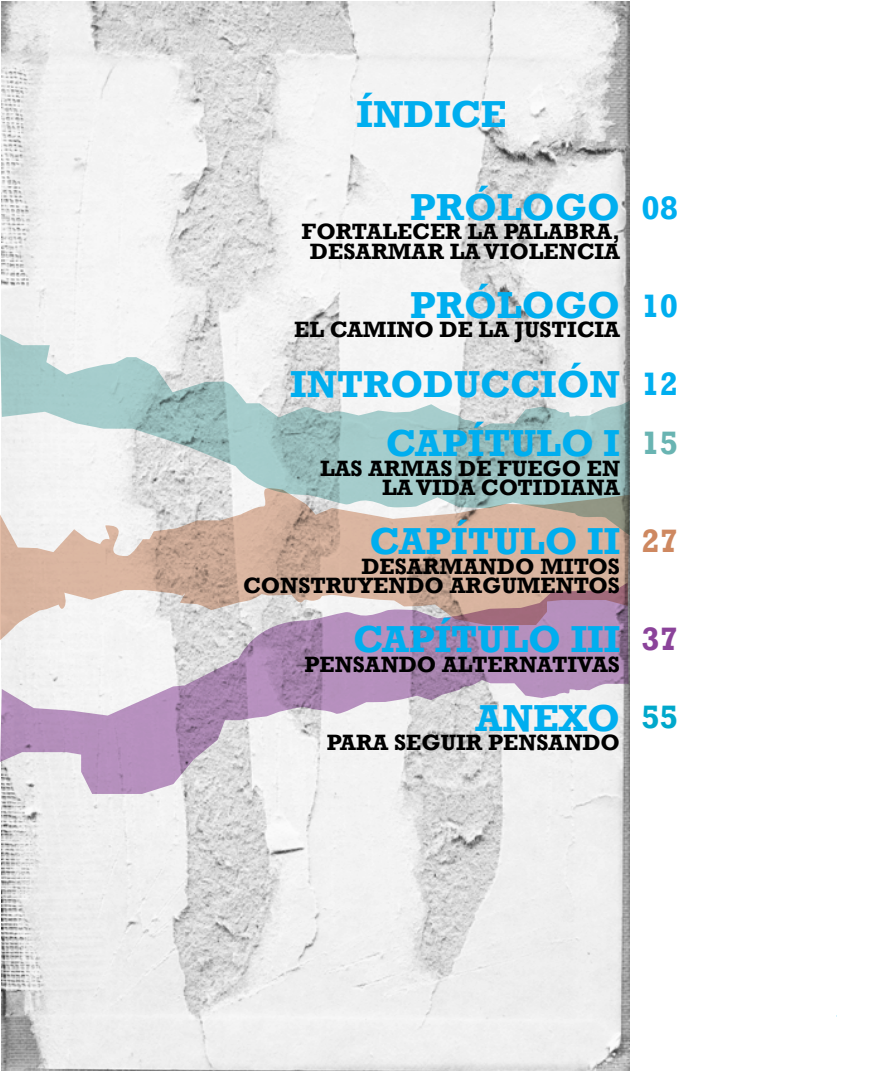
<style>
.page{position:relative;width:882px;height:1071px;background:#fff}
.page>*{position:absolute;margin:0;border:0;box-sizing:border-box;transform-origin:0 0}
.t1{font:700 38.5px/59.5px "Rockwell";color:#00aeef}
.t2{font:700 33.25px "Rockwell";color:#00aeef}
.t3{font:700 33.25px "Rockwell";color:#69b4b2}
.t4{font:700 33.25px "Rockwell";color:#ce8860}
.t5{font:700 33.25px "Rockwell";color:#8b439a}
.t6{font:700 33.25px "Rockwell";color:#00a8cb}
.t7{font:700 22.75px/19.2px "Rockwell";color:#000;text-align:right}
</style>
<div class="page">
<hr style="left:77px;top:1016px;width:759px;height:1px;background:#00b9f1">
<div style="left:41px;top:999px;width:794px;height:45px;background:#fff"></div>
<img style="left:2px;top:1px;width:628px;height:1070px">
<svg style="left:0;top:536px;width:630px;height:104px;background:#d3b19e"></svg>
<svg style="left:0;top:583px;width:629px;height:211px"></svg>
<svg style="left:0;top:334px;width:630px;height:202px"></svg>
<h1 class="t1" style="left:357px;top:84px;width:44px">ÍNDICE</h1>
<h1 class="t1" style="left:410px;top:177px;width:211px">PRÓLOGO</h1>
<p class="t7" style="left:302px;top:222px;width:320px;text-align:center">FORTALECER LA PALABRA,<br>DESARMAR LA VIOLENCIA</p>
<h1 class="t1" style="left:410px;top:275px;width:211px">PRÓLOGO</h1>
<p class="t7" style="left:294px;top:320px;width:327px">EL CAMINO DE LA JUSTICIA</p>
<h1 class="t1" style="left:386px;top:354px;width:236px;text-indent:-96px">INTRODUCCIÓN<br>CAP</h1>
<h1 class="t1" style="left:468px;top:414px;width:45px">ÍTULO</h1>
<h1 class="t1" style="left:604px;top:414px;width:16px">I</h1>
<p class="t7" style="left:320px;top:458px;width:302px">LAS ARMAS DE FUEGO EN<br>LA VIDA COTIDIANA</p>
<h1 class="t1" style="left:369px;top:512px;width:28px">CAP</h1>
<h1 class="t1" style="left:451px;top:512px;width:45px">ÍTULO</h1>
<h1 class="t1" style="left:587px;top:512px;width:17px">II</h1>
<p class="t7" style="left:243px;top:556px;width:378px">DESARMANDO MITOS<br>CONSTRUYENDO ARGUMENTOS</p>
<h1 class="t1" style="left:353px;top:610px;width:28px">CAP</h1>
<h1 class="t1" style="left:435px;top:610px;width:45px">ÍTULO</h1>
<h1 class="t1" style="left:571px;top:610px;width:17px">III</h1>
<p class="t7" style="left:304px;top:654px;width:18px">PENSANDO</p>
<p class="t7" style="left:442px;top:654px;width:16px">ALTERNATIVAS</p>
<h1 class="t1" style="left:476px;top:688px;width:146px">ANEXO</h1>
<p class="t7" style="left:327px;top:733px;width:295px">PARA SEGUIR PENSANDO</p>
<h2 class="t2" style="left:641px;top:188px;width:38px">08</h2>
<h2 class="t2" style="left:641px;top:286px;width:38px">10</h2>
<h2 class="t2" style="left:641px;top:364px;width:38px">12</h2>
<h2 class="t3" style="left:641px;top:423px;width:38px">15</h2>
<h2 class="t4" style="left:641px;top:521px;width:38px">27</h2>
<h2 class="t5" style="left:641px;top:619px;width:38px">37</h2>
<h2 class="t6" style="left:641px;top:697px;width:38px">55</h2>
</div>
